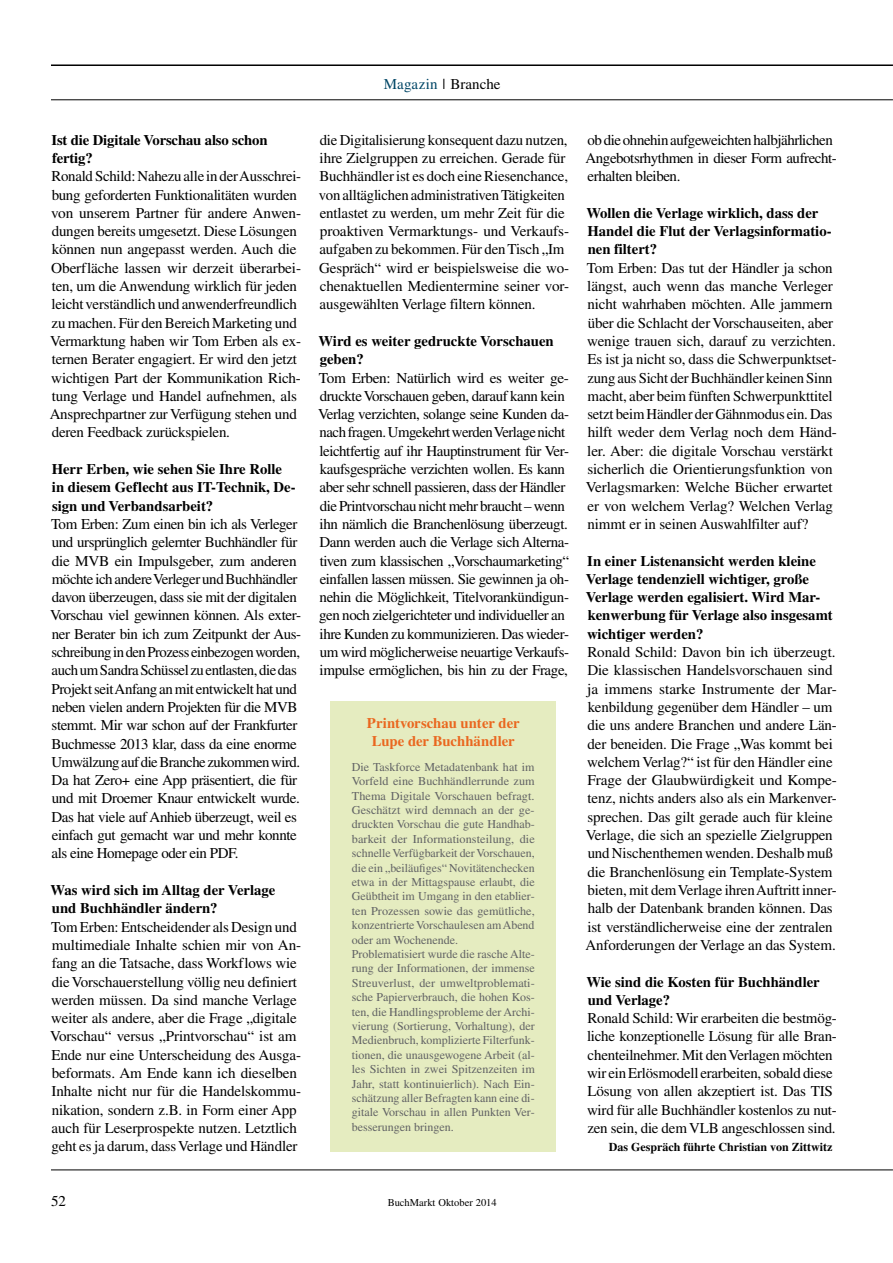
<style>
.page{position:relative;width:893px;height:1263px;background:#fff}
.page>*{position:absolute;margin:0;border:0;box-sizing:border-box;transform-origin:0 0}
.t1{font:15px/18.3px "Times LT Pro";letter-spacing:-.015em;color:#000}
.t2{font:700 14.7px/18.3px "Times LT Pro";color:#000}
.t3{font:700 14.7px/17.7px "Times LT Pro";letter-spacing:-.005em;color:#ea671f;text-align:center}
.t4{font:12px/14.4px "Times LT Pro";color:#616264}
.t5{font:700 12px "Times LT Pro";color:#000}
.t6{font:10.5px "Times LT Pro";color:#000}
.s1{color:#004666}
</style>
<div class="page">
<hr style="left:51px;top:1170px;width:842px;height:1px;background:#000">
<hr style="left:51px;top:64px;width:842px;height:2px;background:#000">
<hr style="left:51px;top:100px;width:842px;height:1px;background:#000">
<div style="left:331px;top:701px;width:225px;height:451px;background:#e5ecc0"></div>
<p class="t2" style="left:51px;top:130px;width:218px">Ist die Digitale Vorschau also schon fertig?</p>
<p class="t1" style="left:50px;top:167px;width:253px">Ronald Schild: Nahezu alle in der Ausschrei&shy;bung geforderten Funktionalitäten wurden von unserem Partner für andere Anwen&shy;dungen bereits umgesetzt. Diese Lösungen können nun angepasst werden. Auch die Oberfläche lassen wir derzeit überarbei&shy;ten, um die Anwendung wirklich für jeden leicht verständlich und anwenderfreundlich zu machen. Für den Bereich Marketing und Vermarktung haben wir Tom Erben als ex&shy;ternen Berater engagiert. Er wird den jetzt wichtigen Part der Kommunikation Rich&shy;tung Verlage und Handel aufnehmen, als Ansprechpartner zur Verfügung stehen und deren Feedback zurückspielen.</p>
<p class="t2" style="left:52px;top:460px;width:245px">Herr Erben, wie sehen Sie Ihre Rolle in diesem Geflecht aus IT-Technik, De&shy;sign und Verbandsarbeit?</p>
<p class="t1" style="left:50px;top:515px;width:252px">Tom Erben: Zum einen bin ich als Verleger und ursprünglich gelernter Buchhändler für die MVB ein Impulsgeber, zum anderen möchte ich andere Verleger und Buchhändler davon überzeugen, dass sie mit der digitalen Vorschau viel gewinnen können. Als exter&shy;ner Berater bin ich zum Zeitpunkt der Aus&shy;schreibung in den Prozess einbezogen worden, auch um Sandra Schüssel zu entlasten, die das Projekt seit Anfang an mit entwickelt hat und neben vielen andern Projekten für die MVB stemmt. Mir war schon auf der Frankfurter Buchmesse 2013 klar, dass da eine enorme Umwälzung auf die Branche zukommen wird.<br>Da hat Zero+ eine App präsentiert, die für und mit Droemer Knaur entwickelt wurde.<br>Das hat viele auf Anhieb überzeugt, weil es einfach gut gemacht war und mehr konnte als eine Homepage oder ein PDF.</p>
<p class="t2" style="left:51px;top:880px;width:226px">Was wird sich im Alltag der Verlage und Buchhändler ändern?</p>
<p class="t1" style="left:50px;top:917px;width:253px">Tom Erben: Entscheidender als Design und multimediale Inhalte schien mir von An&shy;fang an die Tatsache, dass Workflows wie die Vorschauerstellung völlig neu definiert werden müssen. Da sind manche Verlage weiter als andere, aber die Frage „digitale Vorschau“ versus „Printvorschau“ ist am Ende nur eine Unterscheidung des Ausga&shy;beformats. Am Ende kann ich dieselben Inhalte nicht nur für die Handelskommu&shy;nikation, sondern z.B. in Form einer App auch für Leserprospekte nutzen. Letztlich geht es ja darum, dass Verlage und Händler</p>
<p class="t1" style="left:51px;top:1192px;width:16px">52</p>
<p class="t1" style="left:384px;top:75px;width:118px"><span class="s1">Magazin</span> | Branche</p>
<p class="t1" style="left:319px;top:130px;width:252px">die Digitalisierung konsequent dazu nutzen, ihre Zielgruppen zu erreichen. Gerade für Buchhändler ist es doch eine Riesenchance, von alltäglichen administrativen Tätigkeiten entlastet zu werden, um mehr Zeit für die proaktiven Vermarktungs- und Verkaufs&shy;aufgaben zu bekommen. Für den Tisch „Im Gespräch“ wird er beispielsweise die wo&shy;chenaktuellen Medientermine seiner vor&shy;ausgewählten Verlage filtern können.</p>
<p class="t2" style="left:318px;top:331px;width:237px">Wird es weiter gedruckte Vorschauen geben?</p>
<p class="t1" style="left:318px;top:368px;width:253px">Tom Erben: Natürlich wird es weiter ge&shy;druckte Vorschauen geben, darauf kann kein Verlag verzichten, solange seine Kunden da&shy;nach fragen. Umgekehrt werden Verlage nicht leichtfertig auf ihr Hauptinstrument für Ver&shy;kaufsgespräche verzichten wollen. Es kann aber sehr schnell passieren, dass der Händler die Printvorschau nicht mehr braucht – wenn ihn nämlich die Branchenlösung überzeugt.<br>Dann werden auch die Verlage sich Alterna&shy;tiven zum klassischen „Vorschaumarketing“ einfallen lassen müssen. Sie gewinnen ja oh&shy;nehin die Möglichkeit, Titelvorankündigun&shy;gen noch zielgerichteter und individueller an ihre Kunden zu kommunizieren. Das wieder&shy;um wird möglicherweise neuartige Verkaufs&shy;impulse ermöglichen, bis hin zu der Frage,</p>
<p class="t3" style="left:367px;top:714px;width:154px">Printvorschau unter der<br>Lupe der Buchhändler</p>
<p class="t4" style="left:352px;top:759px;width:184px">Die Taskforce Metadatenbank hat im Vorfeld eine Buchhändlerrunde zum Thema Digitale Vorschauen befragt.<br>Geschätzt wird demnach an der ge&shy;druckten Vorschau die gute Handhab&shy;barkeit der Informationsteilung, die schnelle Verfügbarkeit der Vorschauen, die ein „beiläufiges“ Novitätenchecken etwa in der Mittagspause erlaubt, die Geübtheit im Umgang in den etablier&shy;ten Prozessen sowie das gemütliche, konzentrierte Vorschaulesen am Abend oder am Wochenende.<br>Problematisiert wurde die rasche Alte&shy;rung der Informationen, der immense Streuverlust, der umweltproblemati&shy;sche Papierverbrauch, die hohen Kos&shy;ten, die Handlingsprobleme der Archi&shy;vierung (Sortierung, Vorhaltung), der Medienbruch, komplizierte Filterfunk&shy;tionen, die unausgewogene Arbeit (al&shy;les Sichten in zwei Spitzenzeiten im Jahr, statt kontinuierlich). Nach Ein&shy;schätzung aller Befragten kann eine di&shy;gitale Vorschau in allen Punkten Ver&shy;besserungen bringen.</p>
<p class="t1" style="left:585px;top:130px;width:253px">ob die ohnehin aufgeweichten halbjährlichen<br>Angebotsrhythmen in dieser Form aufrecht&shy;erhalten bleiben.</p>
<p class="t2" style="left:586px;top:203px;width:247px">Wollen die Verlage wirklich, dass der<br>Handel die Flut der Verlagsinformatio&shy;nen filtert?</p>
<p class="t1" style="left:586px;top:258px;width:253px">Tom Erben: Das tut der Händler ja schon längst, auch wenn das manche Verleger nicht wahrhaben möchten. Alle jammern über die Schlacht der Vorschauseiten, aber wenige trauen sich, darauf zu verzichten.<br>Es ist ja nicht so, dass die Schwerpunktset&shy;zung aus Sicht der Buchhändler keinen Sinn macht, aber beim fünften Schwerpunkttitel setzt beim Händler der Gähnmodus ein. Das hilft weder dem Verlag noch dem Händ&shy;ler. Aber: die digitale Vorschau verstärkt sicherlich die Orientierungsfunktion von Verlagsmarken: Welche Bücher erwartet er von welchem Verlag? Welchen Verlag nimmt er in seinen Auswahlfilter auf?</p>
<p class="t2" style="left:586px;top:551px;width:248px">In einer Listenansicht werden kleine Verlage tendenziell wichtiger, große Verlage werden egalisiert. Wird Mar&shy;kenwerbung für Verlage also insgesamt wichtiger werden?</p>
<p class="t1" style="left:585px;top:643px;width:253px">Ronald Schild: Davon bin ich überzeugt.<br>Die klassischen Handelsvorschauen sind ja immens starke Instrumente der Mar&shy;kenbildung gegenüber dem Händler – um die uns andere Branchen und andere Län&shy;der beneiden. Die Frage „Was kommt bei welchem Verlag?“ ist für den Händler eine Frage der Glaubwürdigkeit und Kompe&shy;tenz, nichts anders also als ein Markenver&shy;sprechen. Das gilt gerade auch für kleine Verlage, die sich an spezielle Zielgruppen und Nischenthemen wenden. Deshalb muß die Branchenlösung ein Template-System bieten, mit dem Verlage ihren Auftritt inner&shy;halb der Datenbank branden können. Das ist verständlicherweise eine der zentralen Anforderungen der Verlage an das System.</p>
<p class="t2" style="left:586px;top:972px;width:235px">Wie sind die Kosten für Buchhändler und Verlage?</p>
<p class="t1" style="left:587px;top:1009px;width:251px">Ronald Schild: Wir erarbeiten die bestmög&shy;liche konzeptionelle Lösung für alle Bran&shy;chenteilnehmer. Mit den Verlagen möchten wir ein Erlösmodell erarbeiten, sobald diese Lösung von allen akzeptiert ist. Das TIS wird für alle Buchhändler kostenlos zu nut&shy;zen sein, die dem VLB angeschlossen sind.</p>
<p class="t5" style="left:609px;top:1140px;width:225px">Das Gespräch führte Christian von Zittwitz</p>
<p class="t6" style="left:388px;top:1196px;width:111px">BuchMarkt Oktober 2014</p>
</div>
